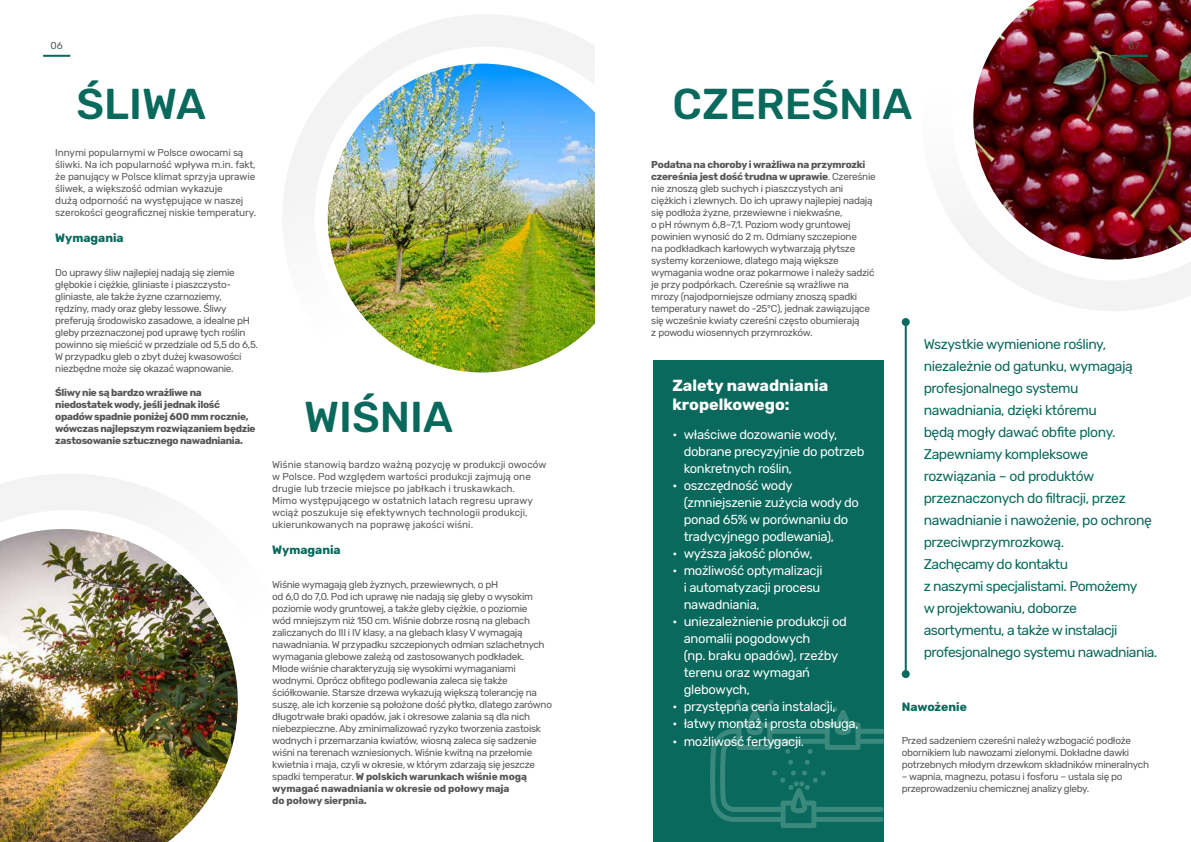
<style>
.page{position:relative;width:1191px;height:842px;background:#fff}
.page>*{position:absolute;margin:0;border:0;box-sizing:border-box;transform-origin:0 0}
.t1{font:500 43px "Rubik";color:#08695c}
.t2{font:700 16px/19px "Rubik";color:#fff}
.t3{font:14px/22px "Rubik";letter-spacing:-.03em;color:#08695c}
.t4{font:13px/17px "Rubik";letter-spacing:-.025em;color:#fff}
.t5{font:700 12px "Rubik";color:#08695c}
.t6{font:10px/12px "Rubik";letter-spacing:-.03em;color:#575756}
.t7{font:10px/12px "Rubik";color:#575756}
.t8{font:10px/12px "Rubik";letter-spacing:-.01em;color:#575756}
.t9{font:700 10px/12px "Rubik";letter-spacing:-.03em;color:#575756}
.s1{font-weight:700}
</style>
<div class="page">
<svg style="left:283px;top:15px;width:312px;height:358px"></svg>
<img style="left:328px;top:64px;width:267px;height:308px">
<svg style="left:0;top:474px;width:164px;height:48px;fill:#f3f3f3"></svg>
<img style="left:0;top:529px;width:238px;height:313px">
<img style="left:950px;top:0;width:241px;height:311px">
<div style="left:653px;top:360px;width:230px;height:482px;background:#08695c"></div>
<hr style="left:904px;top:322px;width:2px;height:352px;background:#08695c">
<div style="left:901px;top:318px;width:8px;height:8px;background:#08695c;border-radius:50%"></div>
<div style="left:901px;top:670px;width:8px;height:8px;background:#08695c;border-radius:50%"></div>
<svg style="left:710px;top:699px;width:174px;height:129px"></svg>
<hr style="left:43px;top:55px;width:27px;height:2px;background:#08695c">
<hr style="left:1120px;top:55px;width:27px;height:2px;background:#08695c">
<p class="t6" style="left:51px;top:39px;width:14px">06</p>
<p class="t6" style="left:1128px;top:39px;width:13px">70 7</p>
<h1 class="t1" style="left:77px;top:79px;width:131px">ŚLIWA</h1>
<p class="t8" style="left:55px;top:147px;width:202px">Innymi popularnymi w Polsce owocami są śliwki. Na ich popularność wpływa m.in. fakt, że panujący w Polsce klimat sprzyja uprawie śliwek, a większość odmian wykazuje<br>dużą odporność na występujące w naszej szerokości geograficznej niskie temperatury.</p>
<p class="t5" style="left:55px;top:231px;width:70px">Wymagania</p>
<p class="t6" style="left:55px;top:267px;width:204px">Do uprawy śliw najlepiej nadają się ziemie głębokie i ciężkie, gliniaste i piaszczysto&shy;gliniaste, ale także żyzne czarnoziemy, rędziny, mady oraz gleby lessowe. Śliwy preferują środowisko zasadowe, a idealne pH gleby przeznaczonej pod uprawę tych roślin powinno się mieścić w przedziale od 5,5 do 6,5.<br>W przypadku gleb o zbyt dużej kwasowości niezbędne może się okazać wapnowanie.</p>
<p class="t9" style="left:55px;top:387px;width:202px">Śliwy nie są bardzo wrażliwe na niedostatek wody, jeśli jednak ilość opadów spadnie poniżej 600 mm rocznie, wówczas najlepszym rozwiązaniem będzie zastosowanie sztucznego nawadniania.</p>
<h1 class="t1" style="left:304px;top:393px;width:150px">WIŚNIA</h1>
<p class="t7" style="left:272px;top:459px;width:276px">Wiśnie stanowią bardzo ważną pozycję w produkcji owoców w Polsce. Pod względem wartości produkcji zajmują one drugie lub trzecie miejsce po jabłkach i truskawkach.<br>Mimo występującego w ostatnich latach regresu uprawy wciąż poszukuje się efektywnych technologii produkcji, ukierunkowanych na poprawę jakości wiśni.</p>
<p class="t5" style="left:272px;top:543px;width:70px">Wymagania</p>
<p class="t6" style="left:272px;top:579px;width:281px">Wiśnie wymagają gleb żyznych, przewiewnych, o pH<br>od 6,0 do 7,0. Pod ich uprawę nie nadają się gleby o wysokim poziomie wody gruntowej, a także gleby ciężkie, o poziomie<br>wód mniejszym niż 150 cm. Wiśnie dobrze rosną na glebach zaliczanych do III i IV klasy, a na glebach klasy V wymagają nawadniania. W przypadku szczepionych odmian szlachetnych wymagania glebowe zależą od zastosowanych podkładek.<br>Młode wiśnie charakteryzują się wysokimi wymaganiami wodnymi. Oprócz obfitego podlewania zaleca się także ściółkowanie. Starsze drzewa wykazują większą tolerancję na suszę, ale ich korzenie są położone dość płytko, dlatego zarówno długotrwałe braki opadów, jak i okresowe zalania są dla nich niebezpieczne. Aby zminimalizować ryzyko tworzenia zastoisk wodnych i przemarzania kwiatów, wiosną zaleca się sadzenie wiśni na terenach wzniesionych. Wiśnie kwitną na przełomie kwietnia i maja, czyli w okresie, w którym zdarzają się jeszcze spadki temperatur. <span class="s1">W polskich warunkach wiśnie mogą wymagać nawadniania w okresie od połowy maja<br>do połowy sierpnia.</span></p>
<h1 class="t1" style="left:672px;top:79px;width:241px">CZEREŚNIA</h1>
<p class="t6" style="left:651px;top:159px;width:226px"><span class="s1">Podatna na choroby i wrażliwa na przymrozki czereśnia jest dość trudna w uprawie</span>. Czereśnie nie znoszą gleb suchych i piaszczystych ani ciężkich i zlewnych. Do ich uprawy najlepiej nadają się podłoża żyzne, przewiewne i niekwaśne,<br>o pH równym 6,8–7,1. Poziom wody gruntowej powinien wynosić do 2 m. Odmiany szczepione<br>na podkładkach karłowych wytwarzają płytsze systemy korzeniowe, dlatego mają większe wymagania wodne oraz pokarmowe i należy sadzić je przy podpórkach. Czereśnie są wrażliwe na mrozy (najodporniejsze odmiany znoszą spadki temperatury nawet do -25°C), jednak zawiązujące się wcześnie kwiaty czereśni często obumierają<br>z powodu wiosennych przymrozków.</p>
<h2 class="t2" style="left:672px;top:376px;width:157px">Zalety nawadniania kropelkowego:</h2>
<h3 class="t4" style="left:684px;top:426px;width:182px;text-indent:-11px">• właściwe dozowanie wody, dobrane precyzyjnie do potrzeb konkretnych roślin,</h3>
<h3 class="t4" style="left:684px;top:477px;width:177px;text-indent:-11px">• oszczędność wody (zmniejszenie zużycia wody do ponad 65% w porównaniu do tradycyjnego podlewania),</h3>
<h3 class="t4" style="left:672px;top:545px;width:142px">• wyższa jakość plonów,</h3>
<h3 class="t4" style="left:684px;top:562px;width:140px;text-indent:-11px">• możliwość optymalizacji i automatyzacji procesu nawadniania,</h3>
<h3 class="t4" style="left:684px;top:613px;width:165px;text-indent:-11px">• uniezależnienie produkcji od anomalii pogodowych<br>(np. braku opadów), rzeźby terenu oraz wymagań glebowych,</h3>
<h3 class="t4" style="left:672px;top:698px;width:165px">• przystępna cena instalacji,</h3>
<h3 class="t4" style="left:672px;top:715px;width:188px">• łatwy montaż i prosta obsługa,</h3>
<h3 class="t4" style="left:672px;top:733px;width:133px">• możliwość fertygacji.</h3>
<p class="t3" style="left:923px;top:334px;width:235px">Wszystkie wymienione rośliny, niezależnie od gatunku, wymagają profesjonalnego systemu nawadniania, dzięki któremu<br>będą mogły dawać obfite plony.<br>Zapewniamy kompleksowe rozwiązania – od produktów przeznaczonych do filtracji, przez nawadnianie i nawożenie, po ochronę przeciwprzymrozkową.<br>Zachęcamy do kontaktu<br>z naszymi specjalistami. Pomożemy<br>w projektowaniu, doborze asortymentu, a także w instalacji profesjonalnego systemu nawadniania.</p>
<p class="t5" style="left:901px;top:700px;width:67px">Nawożenie</p>
<p class="t6" style="left:901px;top:735px;width:249px">Przed sadzeniem czereśni należy wzbogacić podłoże obornikiem lub nawozami zielonymi. Dokładne dawki potrzebnych młodym drzewkom składników mineralnych</p>
<p class="t6" style="left:901px;top:771px;width:222px">– wapnia, magnezu, potasu i fosforu – ustala się po przeprowadzeniu chemicznej analizy gleby.</p>
</div>
